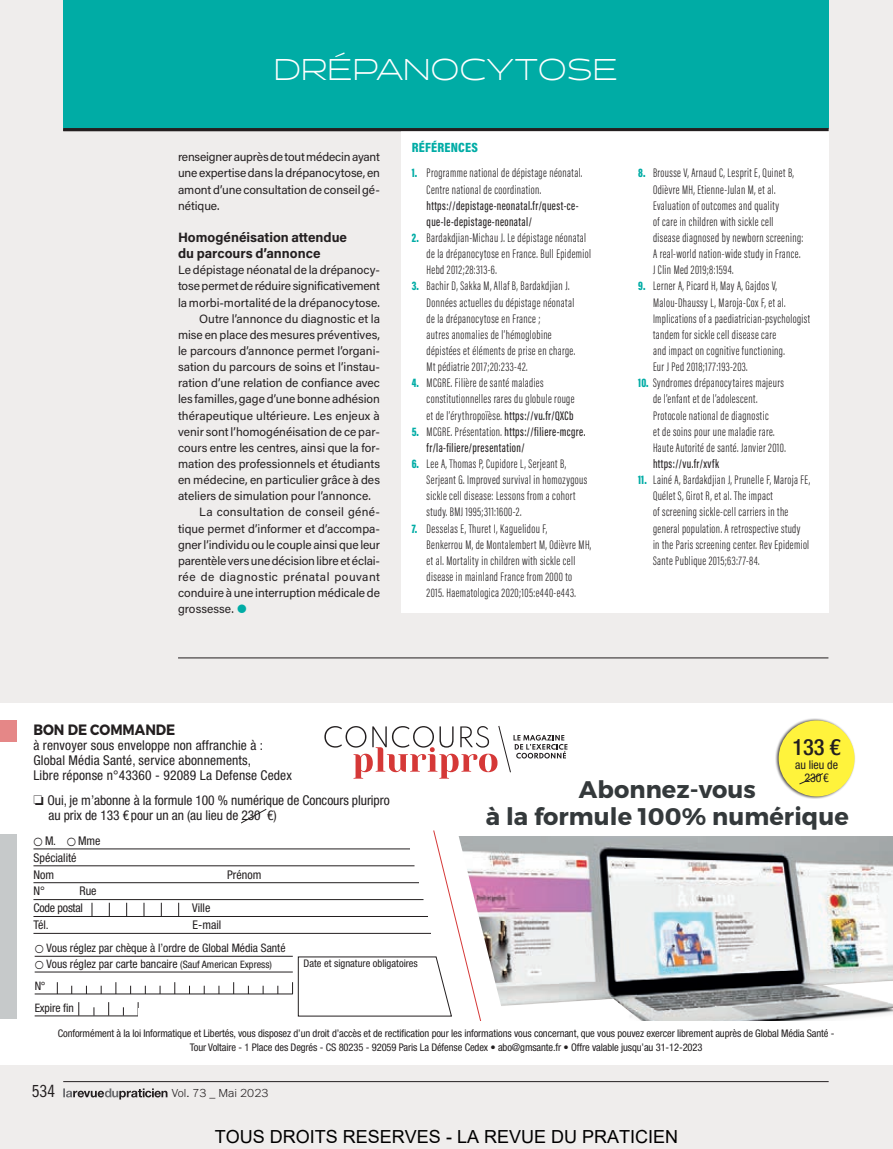
<style>
.page{position:relative;width:893px;height:1149px;background:#fff}
.page>*{position:absolute;margin:0;border:0;box-sizing:border-box;transform-origin:0 0}
.t1{font:300 30px "Halogen";letter-spacing:.02em;color:#fff;scale:.9 1}
.t2{font:700 24px/26.2px "Montserrat";letter-spacing:.005em;color:#34393b;text-align:center}
.t3{font:500 condensed 22.5px "Helvetica Neue LT Std";color:#231f20}
.t4{font:18px "Arial";color:#000}
.t5{font:18px "Franklin Gothic URW Com Boo";color:#231f20}
.t6{font:700 15px "Montserrat";color:#231f20;scale:.9 1}
.t7{font:condensed 13.5px/15px "Helvetica Neue LT Std";letter-spacing:.01em;color:#231f20}
.Focus__Inter_1{font:700 13.5px/16px "Acumin Pro";color:#231f20}
.RÉFÉRENCES_rubriqu{font:13.5px "Acumin Variable Concept";letter-spacing:.015em;color:#00aca5}
.REF_OK_vert{font:300 12.75px/16.2px "Acumin Pro Extra Cond";letter-spacing:.03em;color:#231f20}
.REF_OK_vert-2{font:500 12.75px/16.2px "Acumin Pro Extra Cond";letter-spacing:.03em;color:#231f20}
.Focus_Texte_couran{font:12px/16.2px "Acumin Pro";letter-spacing:-.005em;color:#231f20;text-align:justify}
.t8{font:condensed 12px/17px "Helvetica Neue LT Std";color:#231f20}
.t9{font:300 12px "Franklin Gothic URW";color:#231f20}
.t10{font:condensed 12px/16.8px "Helvetica Neue LT Std";letter-spacing:-.02em;color:#231f20}
.t11{font:condensed 11.7px/15.8px "Helvetica Neue LT Std";color:#231f20}
.t12{font:condensed 10.5px/13.5px "Helvetica Neue LT Std";letter-spacing:-.01em;color:#231f20;text-align:center}
.s1{color:#00aca5}
.s2{font-weight:900;color:#00aca5}
.s3{font-weight:500}
.s4{font-weight:300}
.s5{font-size:10.2px}
</style>
<div class="page">
<div style="left:0;top:0;width:892px;height:1148px;background:#efedec"></div>
<div style="left:63px;top:0;width:766px;height:128px;background:#00aca5"></div>
<svg style="left:63px;top:1088px;width:104px;height:11px"></svg>
<hr style="left:63px;top:1080px;width:766px;height:1px;background:#231f20">
<div style="left:401px;top:130px;width:427px;height:483px;background:#fff"></div>
<hr style="left:63px;top:128px;width:766px;height:3px;background:#231f20">
<div style="left:0;top:702px;width:892px;height:361px;background:#fff"></div>
<img style="left:503px;top:836px;width:389px;height:185px">
<svg style="left:196px;top:836px;width:307px;height:170px"></svg>
<svg style="left:324px;top:726px;width:243px;height:52px"></svg>
<hr style="left:33px;top:848px;width:377px;height:1px;background:#231f20">
<hr style="left:33px;top:865px;width:381px;height:1px;background:#231f20">
<hr style="left:33px;top:882px;width:386px;height:1px;background:#231f20">
<hr style="left:33px;top:899px;width:390px;height:1px;background:#231f20">
<hr style="left:33px;top:915px;width:395px;height:1px;background:#231f20">
<hr style="left:33px;top:932px;width:398px;height:1px;background:#231f20">
<svg style="left:92px;top:902px;width:1px;height:13px"></svg>
<svg style="left:109px;top:902px;width:1px;height:13px"></svg>
<svg style="left:126px;top:902px;width:1px;height:13px"></svg>
<svg style="left:144px;top:902px;width:1px;height:13px"></svg>
<svg style="left:161px;top:902px;width:1px;height:13px"></svg>
<svg style="left:178px;top:902px;width:1px;height:13px"></svg>
<hr style="left:35px;top:955px;width:258px;height:1px;background:#231f20">
<hr style="left:35px;top:971px;width:258px;height:1px;background:#231f20">
<hr style="left:35px;top:993px;width:258px;height:1px;background:#231f20">
<hr style="left:35px;top:1015px;width:258px;height:1px;background:#231f20">
<svg style="left:233px;top:981px;width:1px;height:12px"></svg>
<svg style="left:108px;top:1002px;width:1px;height:13px"></svg>
<svg style="left:79px;top:1002px;width:1px;height:13px"></svg>
<svg style="left:292px;top:830px;width:192px;height:191px"></svg>
<div style="left:775px;top:718px;width:81px;height:80px;background:#231f20;opacity:.75"></div>
<div style="left:779px;top:720px;width:76px;height:76px;background:#fff33c;border-radius:50%"></div>
<svg style="left:799px;top:773px;width:24px;height:11px"></svg>
<div style="left:0;top:834px;width:16px;height:184px;background:#c6c9ca"></div>
<div style="left:0;top:719px;width:16px;height:22px;background:#e58787"></div>
<svg style="left:241px;top:809px;width:26px;height:14px"></svg>
<div style="left:139px;top:1008px;width:154px;height:14px;background:#fff"></div>
<hr style="left:178px;top:657px;width:650px;height:1px;background:#231f20">
<h1 class="t1" style="left:274px;top:51px;width:383px">DRÉPANOCYTOSE</h1>
<p class="Focus_Texte_couran" style="left:178px;top:148px;width:204px">renseigner auprès de tout médecin ayant une expertise dans la drépanocytose, en amont d’une consultation de conseil gé&shy;nétique.</p>
<p class="Focus__Inter_1" style="left:178px;top:228px;width:171px">Homogénéisation attendue du parcours d’annonce</p>
<p class="Focus_Texte_couran" style="left:178px;top:261px;width:203px">Le dépistage néonatal de la drépanocy&shy;tose permet de réduire significativement la morbi-mortalité de la drépanocytose.</p>
<p class="Focus_Texte_couran" style="left:178px;top:310px;width:204px;text-indent:21px">Outre l’annonce du diagnostic et la mise en place des mesures préventives, le parcours d’annonce permet l’organi&shy;sation du parcours de soins et l’instau&shy;ration d’une relation de confiance avec les familles, gage d’une bonne adhésion thérapeutique ultérieure. Les enjeux à venir sont l’homogénéisation de ce par&shy;cours entre les centres, ainsi que la for&shy;mation des professionnels et étudiants en médecine, en particulier grâce à des ateliers de simulation pour l’annonce.</p>
<p class="Focus_Texte_couran" style="left:178px;top:503px;width:204px;text-indent:21px">La consultation de conseil géné&shy;tique permet d’informer et d’accompa&shy;gner l’individu ou le couple ainsi que leur parentèle vers une décision libre et éclai&shy;rée de diagnostic prénatal pouvant conduire à une interruption médicale de grossesse. <span class="s1">●</span></p>
<p class="RÉFÉRENCES_rubriqu" style="left:412px;top:138px;width:68px">RÉFÉRENCES</p>
<p class="REF_OK_vert" style="left:427px;top:165px;width:157px;text-indent:-15px"><span class="s2">1.</span> Programme national de dépistage néonatal.<br>Centre national de coordination. <span class="s3">https://depistage-neonatal.fr/quest-ce&shy;que-le-depistage-neonatal/</span></p>
<p class="REF_OK_vert" style="left:427px;top:229px;width:166px;text-indent:-15px"><span class="s2">2.</span> Bardakdjian-Michau J. Le dépistage néonatal de la drépanocytose en France. Bull Epidemiol<br>Hebd 2012;28:313-6.</p>
<p class="REF_OK_vert" style="left:427px;top:278px;width:150px;text-indent:-15px"><span class="s2">3.</span> Bachir D, Sakka M, Allaf B, Bardakdjian J.<br>Données actuelles du dépistage néonatal de la drépanocytose en France ;<br>autres anomalies de l’hémoglobine dépistées et éléments de prise en charge.<br>Mt pédiatrie 2017;20:233-42.</p>
<p class="REF_OK_vert" style="left:427px;top:375px;width:149px;text-indent:-15px"><span class="s2">4.</span> MCGRE. Filière de santé maladies constitutionnelles rares du globule rouge et de l’érythropoïèse. <span class="s3">https://vu.fr/QXCb</span></p>
<p class="REF_OK_vert-2" style="left:427px;top:423px;width:160px;text-indent:-15px"><span class="s2">5.</span> <span class="s4">MCGRE. Présentation.</span> https://filiere-mcgre. fr/la-filiere/presentation/</p>
<p class="REF_OK_vert" style="left:427px;top:455px;width:162px;text-indent:-15px"><span class="s2">6.</span> Lee A, Thomas P, Cupidore L, Serjeant B, Serjeant G. Improved survival in homozygous sickle cell disease: Lessons from a cohort study. BMJ 1995;311:1600-2.</p>
<p class="REF_OK_vert" style="left:427px;top:520px;width:166px;text-indent:-15px"><span class="s2">7.</span> Desselas E, Thuret I, Kaguelidou F,<br>Benkerrou M, de Montalembert M, Odièvre MH, et al. Mortality in children with sickle cell disease in mainland France from 2000 to 2015. Haematologica 2020;105:e440-e443.</p>
<p class="REF_OK_vert" style="left:653px;top:165px;width:152px;text-indent:-15px"><span class="s2">8.</span> Brousse V, Arnaud C, Lesprit E, Quinet B, Odièvre MH, Etienne-Julan M, et al.<br>Evaluation of outcomes and quality<br>of care in children with sickle cell disease diagnosed by newborn screening:<br>A real-world nation-wide study in France.<br>J Clin Med 2019;8:1594.</p>
<p class="REF_OK_vert" style="left:653px;top:278px;width:159px;text-indent:-15px"><span class="s2">9.</span> Lerner A, Picard H, May A, Gajdos V, Malou-Dhaussy L, Maroja-Cox F, et al.<br>Implications of a paediatrician-psychologist tandem for sickle cell disease care<br>and impact on cognitive functioning.<br>Eur J Ped 2018;177:193-203.</p>
<p class="REF_OK_vert" style="left:653px;top:375px;width:134px;text-indent:-15px"><span class="s2">10.</span> Syndromes drépanocytaires majeurs de l’enfant et de l’adolescent.<br>Protocole national de diagnostic<br>et de soins pour une maladie rare.<br>Haute Autorité de santé. Janvier 2010. <span class="s3">https://vu.fr/xvfk</span></p>
<p class="REF_OK_vert" style="left:653px;top:471px;width:159px;text-indent:-15px"><span class="s2">11.</span> Lainé A, Bardakdjian J, Prunelle F, Maroja FE, Quélet S, Girot R, et al. The impact<br>of screening sickle-cell carriers in the general population. A retrospective study<br>in the Paris screening center. Rev Epidemiol Sante Publique 2015;63:77-84.</p>
<p class="t6" style="left:33px;top:719px;width:159px">BON DE COMMANDE</p>
<p class="t7" style="left:33px;top:737px;width:260px">à renvoyer sous enveloppe non affranchie à :<br>Global Média Santé, service abonnements,<br>Libre réponse n°43360 - 92089 La Defense Cedex</p>
<p class="t7" style="left:48px;top:792px;width:343px;text-indent:-15px">❏ Oui, je m’abonne à la formule 100 % numérique de Concours pluripro au prix de 133 €pour un an (au lieu de 230 €)</p>
<p class="t8" style="left:33px;top:831px;width:69px;text-indent:12px">M. Mme<br>Spécialité<br>Nom</p>
<p class="t10" style="left:33px;top:882px;width:65px;text-indent:46px">Rue<br>Code postal</p>
<p class="t8" style="left:33px;top:882px;width:13px">N°</p>
<p class="t8" style="left:192px;top:899px;width:20px">Ville</p>
<p class="t8" style="left:227px;top:865px;width:36px">Prénom</p>
<p class="t8" style="left:33px;top:916px;width:17px">Tél.</p>
<p class="t8" style="left:193px;top:916px;width:30px">E-mail</p>
<p class="t11" style="left:47px;top:939px;width:240px">Vous réglez par chèque à l’ordre de Global Média Santé<br>Vous réglez par carte bancaire <span class="s5">(Sauf American Express)</span></p>
<p class="t11" style="left:35px;top:974px;width:41px;line-height:21.9px">N°<br>Expire fin</p>
<p class="t12" style="left:304px;top:956px;width:116px">Date et signature obligatoires</p>
<p class="t3" style="left:792px;top:733px;width:50px">133 €</p>
<p class="t8" style="left:795px;top:757px;width:44px;line-height:13.5px;text-align:center">au lieu de<br>230€</p>
<p class="t2" style="left:486px;top:776px;width:364px">Abonnez-vous<br>à la formule 100% numérique</p>
<p class="t12" style="left:58px;top:1026px;width:778px">Conformément à la loi Informatique et Libertés, vous disposez d’un droit d’accès et de rectification pour les informations vous concernant, que vous pouvez exercer librement auprès de Global Média Santé -<br>Tour Voltaire - 1 Place des Degrés - CS 80235 - 92059 Paris La Défense Cedex • abo@gmsante.fr • Offre valable jusqu’au 31-12-2023</p>
<h3 class="t5" style="left:32px;top:1078px;width:25px">534</h3>
<p class="t9" style="left:172px;top:1085px;width:98px">Vol. 73 _ Mai 2023</p>
<h3 class="t4" style="left:215px;top:1123px;width:465px">TOUS DROITS RESERVES - LA REVUE DU PRATICIEN</h3>
</div>
